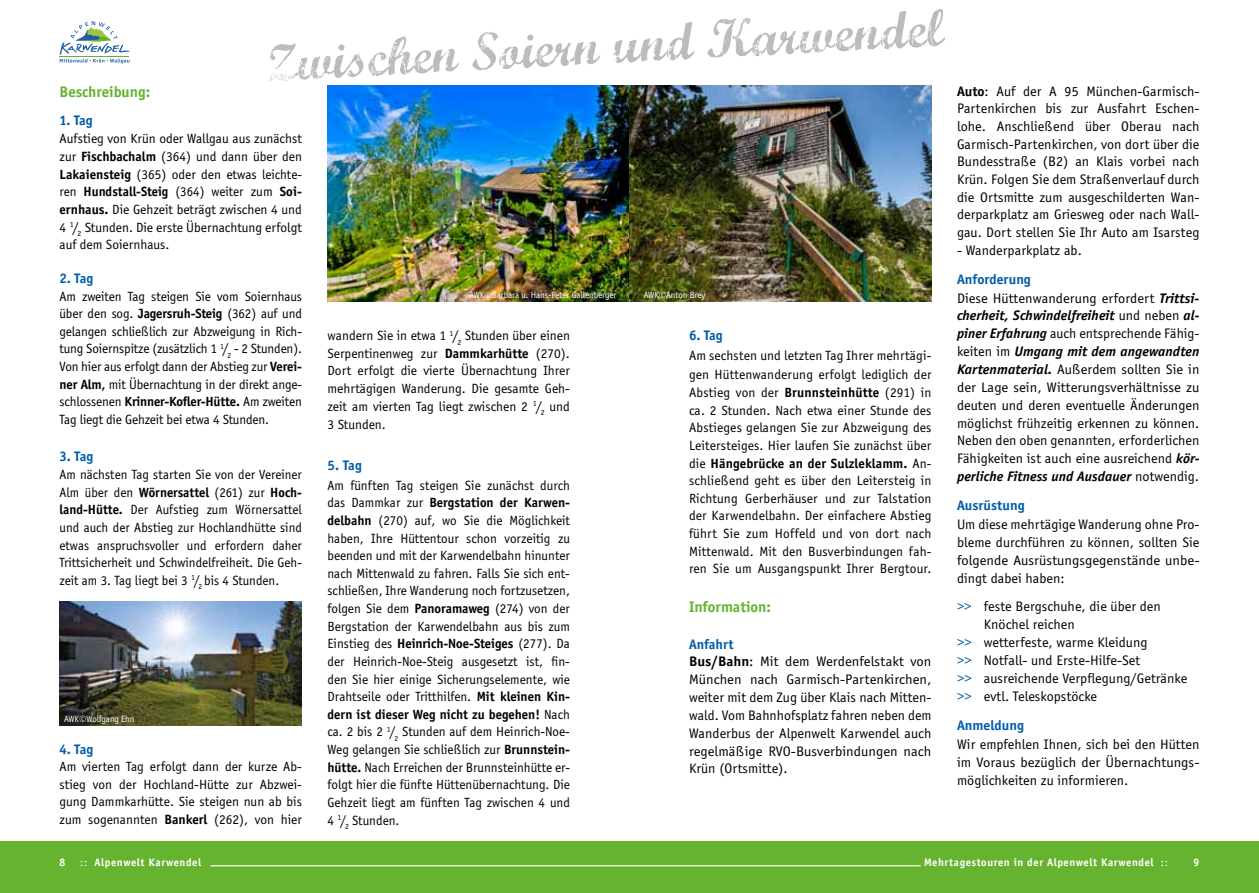
<style>
.page{position:relative;width:1259px;height:893px;background:#fff}
.page>*{position:absolute;margin:0;border:0;box-sizing:border-box;transform-origin:0 0}
.t1{font:53.25px "Marcelle Script";color:#bcbcbc}
.t2{font:700 15.75px "Officina Sans";color:#65b32e}
.t3{font:14.25px/17.7px "Officina Sans";letter-spacing:.005em;color:#000;text-align:justify}
.t4{font:14.25px/18px "Officina Sans";letter-spacing:.005em;color:#000;scale:1.04 1}
.t5{font:14.25px/17.9px "Officina Sans";letter-spacing:.005em;color:#000;scale:1.05 1}
.t6{font:700 14.25px "Officina Sans";color:#005da9}
.t7{font:13.8px/17.7px "Officina Sans";color:#000;text-align:justify}
.t8{font:700 11.25px "Officina Sans";letter-spacing:.05em;color:#fff}
.t9{font:9.45px "Officina Sans";letter-spacing:-.01em;color:#fff}
.s1{font-weight:700}
.s2{font-weight:700;color:#005da9}
.s3{font-weight:700;font-style:italic}
.s4{color:#005da9}
.s5{font-weight:400}
</style>
<div class="page">
<div style="left:0;top:842px;width:629px;height:51px;background:#65b32e"></div>
<hr style="left:210px;top:865px;width:419px;height:1px;background:#fff">
<svg style="left:60px;top:21px;width:70px;height:42px"></svg>
<hr style="left:60px;top:56px;width:69px;height:1px;background:#65b32e">
<div style="left:629px;top:842px;width:630px;height:51px;background:#65b32e"></div>
<hr style="left:629px;top:865px;width:291px;height:1px;background:#fff">
<img style="left:327px;top:85px;width:302px;height:216px">
<img style="left:60px;top:602px;width:242px;height:124px">
<img style="left:629px;top:85px;width:302px;height:216px">
<p class="t2" style="left:60px;top:82px;width:92px">Beschreibung:</p>
<h1 class="t1" style="left:265px;top:26px;width:679px;rotate:-3deg">Zwischen Soiern und Karwendel</h1>
<p class="t6" style="left:60px;top:112px;width:35px">1. Tag</p>
<p class="t7" style="left:60px;top:130px;width:244px">Aufstieg von Krün oder Wallgau aus zunächst zur <span class="s1">Fischbachalm</span> (364) und dann über den <span class="s1">Lakaiensteig</span> (365) oder den etwas leichte&shy;ren <span class="s1">H undstall-Steig</span> (364) weiter zum <span class="s1">Soi&shy;ernhaus.</span> Die Gehzeit beträgt zwischen 4 und 4 <sup>1</sup>/<sub>2</sub> Stunden. Die erste Übernachtung erfolgt auf dem Soiernhaus.</p>
<p class="t6" style="left:60px;top:270px;width:35px">2. Tag</p>
<p class="t7" style="left:60px;top:287px;width:244px">Am zweiten Tag steigen Sie vom Soiernhaus über den sog. <span class="s1">Jagersruh-Steig</span> (362) auf und gelangen schließlich zur Abzweigung in Rich&shy;tung Soiernspitze (zusätzlich 1 <sup>1</sup>/<sub>2</sub> - 2 Stunden).<br>Von hier aus erfolgt dann der Abstieg zur <span class="s1">Verei&shy;ner Alm,</span> mit Übernachtung in der direkt ange&shy;schlossenen <span class="s1">Krinner-Kofler-H ütte.</span> Am zweiten Tag liegt die Gehzeit bei etwa 4 Stunden.</p>
<p class="t6" style="left:60px;top:448px;width:35px">3. Tag</p>
<p class="t7" style="left:60px;top:466px;width:244px">Am nächsten Tag starten Sie von der Vereiner Alm über den <span class="s1">Wörnersattel</span> (261) zur <span class="s1">Hoch&shy;land-H ütte.</span> Der Aufstieg zum Wörnersattel und auch der Abstieg zur Hochlandhütte sind etwas anspruchsvoller und erfordern daher Trittsicherheit und Schwindelfreiheit. Die Geh&shy;zeit am 3. Tag liegt bei 3 <sup>1</sup>/<sub>2</sub> bis 4 Stunden.</p>
<p class="t9" style="left:64px;top:714px;width:72px">AWK©Wolfgang Ehn</p>
<p class="t6" style="left:60px;top:740px;width:35px">4. Tag</p>
<p class="t7" style="left:60px;top:758px;width:244px">Am vierten Tag erfolgt dann der kurze Ab&shy;stieg von der Hochland-Hütte zur Abzwei&shy;gung Dammkarhütte. Sie steigen nun ab bis zum sogenannten <span class="s1">Bankerl</span> (262), von hier</p>
<p class="t9" style="left:469px;top:290px;width:149px">AWK©Barbara u. Hans-Peter Gallenberger</p>
<p class="t7" style="left:327px;top:327px;width:244px">wandern Sie in etwa 1 <sup>1</sup>/<sub>2</sub> Stunden über einen Serpentinenweg zur <span class="s1">Dammkarhütte</span> (270).<br>Dort erfolgt die vierte Übernachtung Ihrer mehrtägigen Wanderung. Die gesamte Geh&shy;zeit am vierten Tag liegt zwischen 2 <sup>1</sup>/<sub>2</sub> und 3 Stunden.</p>
<p class="t6" style="left:327px;top:457px;width:36px">5. Tag</p>
<p class="t7" style="left:327px;top:476px;width:244px">Am fünften Tag steigen Sie zunächst durch das Dammkar zur <span class="s1">Bergstation der Karwen&shy;delbahn</span> (270) auf, wo Sie die Möglichkeit haben, Ihre Hüttentour schon vorzeitig zu beenden und mit der Karwendelbahn hinunter nach Mittenwald zu fahren. Falls Sie sich ent&shy;schließen, Ihre Wanderung noch fortzusetzen, folgen Sie dem <span class="s1">Panoramaweg</span> (274) von der Bergstation der Karwendelbahn aus bis zum Einstieg des <span class="s1">Heinrich-Noe-Steiges</span> (277). Da der Heinrich-Noe-Steig ausgesetzt ist, fin&shy;den Sie hier einige Sicherungselemente, wie Drahtseile oder Tritthilfen. <span class="s1">Mit kleinen Kin&shy;dern ist dieser Weg nicht zu begehen!</span> Nach ca. 2 bis 2 <sup>1</sup>/<sub>2</sub> Stunden auf dem Heinrich-Noe-Weg gelangen Sie schließlich zur <span class="s1">Brunnstein&shy;hütte.</span> Nach Erreichen der Brunnsteinhütte er&shy;folgt hier die fünfte Hüttenübernachtung. Die Gehzeit liegt am fünften Tag zwischen 4 und 4 <sup>1</sup>/<sub>2</sub> Stunden.</p>
<p class="t9" style="left:644px;top:290px;width:63px">AWK©Anton Brey</p>
<p class="t6" style="left:689px;top:327px;width:35px">6. Tag</p>
<p class="t7" style="left:689px;top:347px;width:244px">Am sechsten und letzten Tag Ihrer mehrtägi&shy;gen Hüttenwanderung erfolgt lediglich der Abstieg von der <span class="s1">Brunnsteinhütte</span> (291) in ca. 2 Stunden. Nach etwa einer Stunde des Abstieges gelangen Sie zur Abzweigung des Leitersteiges. Hier laufen Sie zunächst über die <span class="s1">H ängebrücke an der Sulzleklamm.</span> An&shy;schließend geht es über den Leitersteig in Richtung Gerberhäuser und zur Talstation der Karwendelbahn. Der einfachere Abstieg führt Sie zum Hoffeld und von dort nach Mittenwald. Mit den Busverbindungen fah&shy;ren Sie um Ausgangspunkt Ihrer Bergtour.</p>
<p class="t2" style="left:689px;top:598px;width:83px">Information:</p>
<p class="t5" style="left:689px;top:635px;width:232px"><span class="s2">Anfahrt<br></span><span class="s1">Bus/Bahn</span>: Mit dem Werdenfelstakt von München nach Garmisch-Partenkirchen, weiter mit dem Zug über Klais nach Mitten&shy;wald. Vom Bahnhofsplatz fahren neben dem Wanderbus der Alpenwelt Karwendel auch regelmäßige RVO-Busverbindungen nach Krün (Ortsmitte).</p>
<p class="t3" style="left:957px;top:82px;width:244px"><span class="s1">Auto</span>: Auf der A 95 München-Garmisch-Partenkirchen bis zur Ausfahrt Eschen&shy;lohe. Anschließend über Oberau nach Garmisch-Partenkirchen, von dort über die Bundesstraße (B2) an Klais vorbei nach Krün. Folgen Sie dem Straßenverlauf durch die Ortsmitte zum ausgeschilderten Wan&shy;derparkplatz am Griesweg oder nach Wall&shy;gau. Dort stellen Sie Ihr Auto am Isarsteg</p>
<p class="t3" style="left:957px;top:241px;width:126px">- Wanderparkplatz ab.</p>
<p class="t4" style="left:957px;top:270px;width:235px"><span class="s2">Anforderung<br></span>Diese Hüttenwanderung erfordert <span class="s3">Trittsi&shy;cherheit, Schwindelfreiheit</span> und neben <span class="s3">al&shy;piner Erfahrung</span> auch entsprechende Fähig&shy;keiten im <span class="s3">Umgang mit dem angewandten Kartenmaterial.</span> Außerdem sollten Sie in der Lage sein, Witterungsverhältnisse zu deuten und deren eventuelle Änderungen möglichst frühzeitig erkennen zu können.<br>Neben den oben genannten, erforderlichen Fähigkeiten ist auch eine ausreichend <span class="s3">kör&shy;perliche Fitness und Ausdauer</span> notwendig.</p>
<p class="t6" style="left:957px;top:497px;width:69px">Ausrüstung</p>
<p class="t3" style="left:957px;top:516px;width:244px">Um diese mehrtägige Wanderung ohne Pro&shy;bleme durchführen zu können, sollten Sie folgende Ausrüstungsgegenstände unbe&shy;dingt dabei haben:</p>
<p class="t3" style="left:957px;top:598px;width:205px"><span class="s4">&gt;&gt;</span> feste Bergschuhe, die über den</p>
<p class="t3" style="left:983px;top:616px;width:93px">Knöchel reichen</p>
<p class="t3" style="left:957px;top:634px;width:192px"><span class="s4">&gt;&gt;</span> wetterfeste, warme Kleidung</p>
<p class="t3" style="left:957px;top:652px;width:185px"><span class="s4">&gt;&gt;</span> Notfall- und Erste-Hilfe-Set</p>
<p class="t3" style="left:957px;top:670px;width:232px"><span class="s4">&gt;&gt;</span> ausreichende Verpflegung/Getränke</p>
<p class="t3" style="left:957px;top:688px;width:142px"><span class="s4">&gt;&gt;</span> evtl. Teleskopstöcke</p>
<p class="t6" style="left:957px;top:717px;width:69px">Anmeldung</p>
<p class="t3" style="left:957px;top:736px;width:244px">Wir empfehlen Ihnen, sich bei den Hütten im Voraus bezüglich der Übernachtungs&shy;möglichkeiten zu informieren.</p>
<p class="t8" style="left:60px;top:855px;width:7px">8</p>
<p class="t8" style="left:80px;top:855px;width:122px"><span class="s5">::</span> Alpenwelt Karwendel</p>
<p class="t8" style="left:924px;top:855px;width:245px">Mehrtagestouren in der Alpenwelt Karwendel <span class="s5">::</span></p>
<p class="t8" style="left:1193px;top:855px;width:7px">9</p>
</div>
